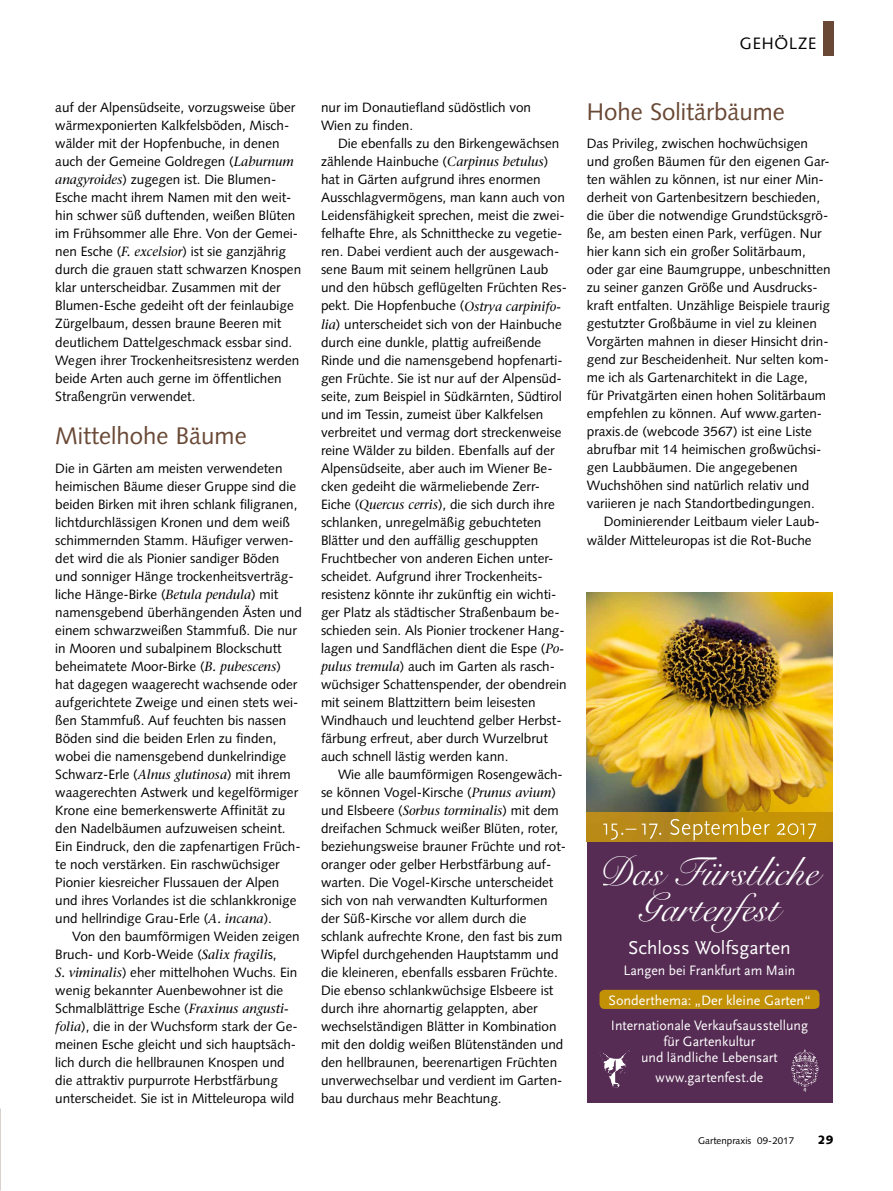
<style>
.page{position:relative;width:893px;height:1191px;background:#fff}
.page>*{position:absolute;margin:0;border:0;box-sizing:border-box;transform-origin:0 0}
.t1{font:40.5px/36px "Snell Roundhand Script";color:#fff;text-align:center}
.t2{font:24px "Syntax LT Std";color:#694835}
.t3{font:24px "Scala Sans";letter-spacing:.485em;color:#fff;scale:.95 1}
.t4{font:19.5px "Scala Sans";color:#fff}
.t5{font:16.5px "Syntax LT Std";letter-spacing:.05em;color:#000}
.t6{font:14.25px/15.8px "Scala Sans";color:#fff;text-align:center}
.t7{font:13.5px/18px "Syntax LT Std";color:#000}
.t8{font:900 12px "Syntax LT Std";color:#000}
.t9{font:9.75px "Syntax LT Std";color:#000}
.s1{font-family:"Stone Serif";font-style:italic;font-size:13.2px}
</style>
<div class="page">
<div style="left:823px;top:21px;width:10px;height:34px;background:#694835"></div>
<div style="left:587px;top:842px;width:245px;height:260px;background:#562c54"></div>
<img style="left:587px;top:593px;width:245px;height:249px">
<img style="left:783px;top:812px;width:1px;height:30px">
<svg style="left:783px;top:823px;width:1px;height:12px"></svg>
<img style="left:603px;top:1050px;width:27px;height:13px">
<div style="left:599px;top:989px;width:220px;height:20px;background:#c39106;border-radius:5px"></div>
<svg style="left:799px;top:1048px;width:12px;height:7px"></svg>
<p class="t5" style="left:740px;top:34px;width:78px">GEHÖLZE</p>
<p class="t7" style="left:55px;top:99px;width:247px">auf der Alpensüdseite, vorzugsweise über wärmexponierten Kalkfelsböden, Misch&shy;wälder mit der Hopfenbuche, in denen auch der Gemeine Goldregen (<span class="s1">Laburnum anagyroides</span>) zugegen ist. Die Blumen-Esche macht ihrem Namen mit den weit&shy;hin schwer süß duftenden, weißen Blüten im Frühsommer alle Ehre. Von der Gemei&shy;nen Esche (<span class="s1">F. excelsior</span>) ist sie ganzjährig durch die grauen statt schwarzen Knospen klar unterscheidbar. Zusammen mit der Blumen-Esche gedeiht oft der feinlaubige Zürgelbaum, dessen braune Beeren mit deutlichem Dattelgeschmack essbar sind.<br>Wegen ihrer Trockenheitsresistenz werden beide Arten auch gerne im öffentlichen Straßengrün verwendet.</p>
<h2 class="t2" style="left:55px;top:421px;width:193px">Mittelhohe Bäume</h2>
<p class="t7" style="left:55px;top:459px;width:248px">Die in Gärten am meisten verwendeten heimischen Bäume dieser Gruppe sind die beiden Birken mit ihren schlank filigranen, lichtdurchlässigen Kronen und dem weiß schimmernden Stamm. Häufiger verwen&shy;det wird die als Pionier sandiger Böden und sonniger Hänge trockenheitsverträg&shy;liche Hänge-Birke (<span class="s1">Betula pendula</span>) mit namensgebend überhängenden Ästen und einem schwarzweißen Stammfuß. Die nur in Mooren und subalpinem Blockschutt beheimatete Moor-Birke (<span class="s1">B. pubescens</span>) hat dagegen waagerecht wachsende oder aufgerichtete Zweige und einen stets wei&shy;ßen Stammfuß. Auf feuchten bis nassen Böden sind die beiden Erlen zu finden, wobei die namensgebend dunkelrindige Schwarz-Erle (<span class="s1">Alnus glutinosa</span>) mit ihrem waagerechten Astwerk und kegelförmiger Krone eine bemerkenswerte Affinität zu den Nadelbäumen aufzuweisen scheint.<br>Ein Eindruck, den die zapfenartigen Früch&shy;te noch verstärken. Ein raschwüchsiger Pionier kiesreicher Flussauen der Alpen und ihres Vorlandes ist die schlankkronige und hellrindige Grau-Erle (<span class="s1">A. incana</span>).</p>
<p class="t7" style="left:55px;top:927px;width:246px;text-indent:17px">Von den baumförmigen Weiden zeigen Bruch- und Korb-Weide (<span class="s1">Salix fragili</span>s,<br><span class="s1">S. viminalis</span>) eher mittelhohen Wuchs. Ein wenig bekannter Auenbewohner ist die Schmalblättrige Esche (<span class="s1">Fraxinus angusti&shy;folia</span>), die in der Wuchsform stark der Ge&shy;meinen Esche gleicht und sich hauptsäch&shy;lich durch die hellbraunen Knospen und die attraktiv purpurrote Herbstfärbung unterscheidet. Sie ist in Mitteleuropa wild</p>
<p class="t7" style="left:321px;top:99px;width:212px">nur im Donautiefland südöstlich von<br>Wien zu finden.</p>
<p class="t7" style="left:321px;top:135px;width:248px;text-indent:17px">Die ebenfalls zu den Birkengewächsen zählende Hainbuche (<span class="s1">Carpinus betulus</span>) hat in Gärten aufgrund ihres enormen Ausschlagvermögens, man kann auch von Leidensfähigkeit sprechen, meist die zwei&shy;felhafte Ehre, als Schnitthecke zu vegetie&shy;ren. Dabei verdient auch der ausgewach&shy;sene Baum mit seinem hellgrünen Laub und den hübsch geflügelten Früchten Res&shy;pekt. Die Hopfenbuche (<span class="s1">Ostrya carpinifo&shy;lia</span>) unterscheidet sich von der Hainbuche durch eine dunkle, plattig aufreißende Rinde und die namensgebend hopfenarti&shy;gen Früchte. Sie ist nur auf der Alpensüd&shy;seite, zum Beispiel in Südkärnten, Südtirol und im Tessin, zumeist über Kalkfelsen verbreitet und vermag dort streckenweise reine Wälder zu bilden. Ebenfalls auf der Alpensüdseite, aber auch im Wiener Be&shy;cken gedeiht die wärmeliebende Zerr-Eiche (<span class="s1">Quercus cerris</span>), die sich durch ihre schlanken, unregelmäßig gebuchteten Blätter und den auffällig geschuppten Fruchtbecher von anderen Eichen unter&shy;scheidet. Aufgrund ihrer Trockenheits&shy;resistenz könnte ihr zukünftig ein wichti&shy;ger Platz als städtischer Straßenbaum be&shy;schieden sein. Als Pionier trockener Hang&shy;lagen und Sandflächen dient die Espe (<span class="s1">Po&shy;pulus tremula</span>) auch im Garten als rasch&shy;wüchsiger Schattenspender, der obendrein mit seinem Blattzittern beim leisesten Windhauch und leuchtend gelber Herbst&shy;färbung erfreut, aber durch Wurzelbrut auch schnell lästig werden kann.</p>
<p class="t7" style="left:321px;top:765px;width:247px;text-indent:17px">Wie alle baumförmigen Rosengewäch&shy;se können Vogel-Kirsche (<span class="s1">Prunus avium</span>) und Elsbeere (<span class="s1">Sorbus torminalis</span>) mit dem dreifachen Schmuck weißer Blüten, roter, beziehungsweise brauner Früchte und rot&shy;oranger oder gelber Herbstfärbung auf&shy;warten. Die Vogel-Kirsche unterscheidet sich von nah verwandten Kulturformen der Süß-Kirsche vor allem durch die schlank aufrechte Krone, den fast bis zum Wipfel durchgehenden Hauptstamm und die kleineren, ebenfalls essbaren Früchte.<br>Die ebenso schlankwüchsige Elsbeere ist durch ihre ahornartig gelappten, aber wechselständigen Blätter in Kombination mit den doldig weißen Blütenständen und den hellbraunen, beerenartigen Früchten unverwechselbar und verdient im Garten&shy;bau durchaus mehr Beachtung.</p>
<h2 class="t2" style="left:587px;top:98px;width:200px">Hohe Solitärbäume</h2>
<p class="t7" style="left:587px;top:135px;width:245px">Das Privileg, zwischen hochwüchsigen und großen Bäumen für den eigenen Gar&shy;ten wählen zu können, ist nur einer Min&shy;derheit von Gartenbesitzern beschieden, die über die notwendige Grundstücksgrö&shy;ße, am besten einen Park, verfügen. Nur hier kann sich ein großer Solitärbaum, oder gar eine Baumgruppe, unbeschnitten zu seiner ganzen Größe und Ausdrucks&shy;kraft entfalten. Unzählige Beispiele traurig gestutzter Großbäume in viel zu kleinen Vorgärten mahnen in dieser Hinsicht drin&shy;gend zur Bescheidenheit. Nur selten kom&shy;me ich als Gartenarchitekt in die Lage,<br>für Privatgärten einen hohen Solitärbaum empfehlen zu können. Auf www.garten&shy;praxis.de (webcode 3567) ist eine Liste abrufbar mit 14 heimischen großwüchsi&shy;gen Laubbäumen. Die angegebenen Wuchshöhen sind natürlich relativ und variieren je nach Standortbedingungen.</p>
<p class="t7" style="left:587px;top:513px;width:234px;text-indent:17px">Dominierender Leitbaum vieler Laub&shy;wälder Mitteleuropas ist die Rot-Buche</p>
<h2 class="t3" style="left:620px;top:814px;width:209px">.–7 etme 07</h2>
<h1 class="t1" style="left:598px;top:855px;width:222px">Das Fürstliche<br>Gartenfest</h1>
<h3 class="t4" style="left:628px;top:937px;width:164px">Schloss Wolfsgarten</h3>
<p class="t6" style="left:608px;top:956px;width:204px;line-height:29.4px">Langen bei Frankfurt am Main<br>Sonderthema: „Der kleine Garten“</p>
<p class="t6" style="left:611px;top:1018px;width:199px">Internationale Verkaufsausstellung für Gartenkultur<br>und ländliche Lebensart</p>
<p class="t6" style="left:656px;top:1069px;width:109px">www.gartenfest.de</p>
<p class="t9" style="left:698px;top:1135px;width:97px">Gartenpraxis 09-2017</p>
<p class="t8" style="left:818px;top:1132px;width:17px">29</p>
</div>
